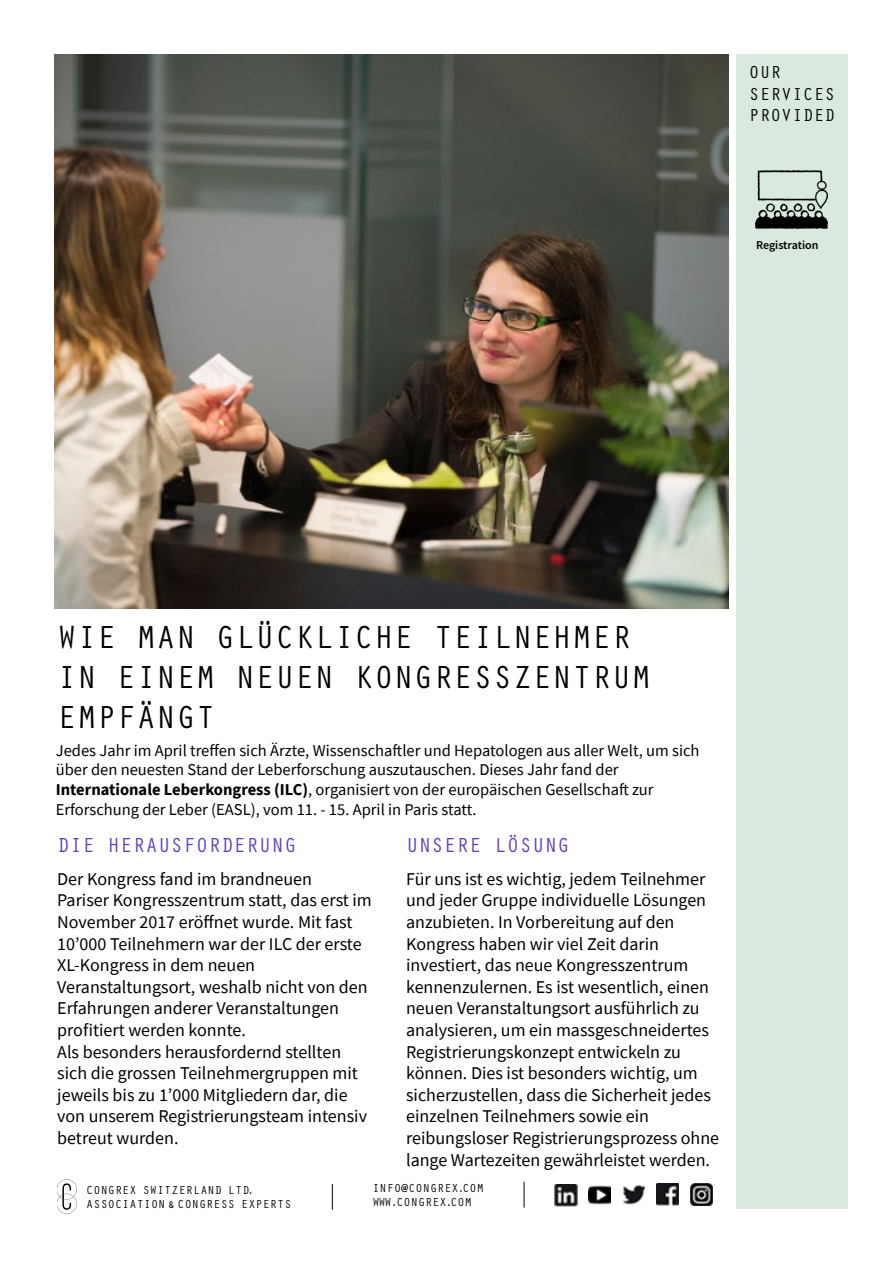
<style>
.page{position:relative;width:893px;height:1263px;background:#fff}
.page>*{position:absolute;margin:0;border:0;box-sizing:border-box;transform-origin:0 0}
.t1{font:33px/39.6px "Orator Std";color:#000}
.t2{font:21px "Orator Std";color:#5d3fbe}
.t3{font:18px/21.6px "Source Sans Pro";color:#000}
.t4{font:18px/21.6px "Orator Std";color:#000}
.t5{font:16.5px/19.8px "Source Sans Pro";color:#000}
.t6{font:12px/14.4px "Orator Std";color:#000}
.t7{font:600 12px "Source Sans Pro";color:#000}
.s1{font-weight:700}
</style>
<div class="page">
<img style="left:54px;top:54px;width:675px;height:555px">
<svg style="left:524px;top:1182px;width:1px;height:26px"></svg>
<svg style="left:332px;top:1184px;width:1px;height:26px"></svg>
<img style="left:554px;top:1184px;width:23px;height:22px">
<img style="left:588px;top:1185px;width:23px;height:20px">
<img style="left:622px;top:1185px;width:23px;height:20px">
<img style="left:656px;top:1183px;width:23px;height:23px">
<img style="left:690px;top:1183px;width:23px;height:23px">
<svg style="left:57px;top:1179px;width:19px;height:35px"></svg>
<div style="left:736px;top:54px;width:112px;height:1155px;background:#d9e9de"></div>
<img style="left:755px;top:170px;width:73px;height:58px">
<p class="t4" style="left:749px;top:61px;width:88px">OUR<br>SERVICES<br>PROVIDED</p>
<p class="t7" style="left:756px;top:238px;width:64px">Registration</p>
<h1 class="t1" style="left:57px;top:616px;width:596px">WIE MAN GLÜCKLICHE TEILNEHMER<br>IN EINEM NEUEN KONGRESSZENTRUM<br>EMPFÄNGT</h1>
<p class="t5" style="left:56px;top:740px;width:645px">Jedes Jahr im April treffen sich Ärzte, Wissenschaftler und Hepatologen aus aller Welt, um sich über den neuesten Stand der Leberforschung auszutauschen. Dieses Jahr fand der <span class="s1">Internationale Leberkongress (ILC)</span>, organisiert von der europäischen Gesellschaft zur Erforschung der Leber (EASL), vom 11. - 15. April in Paris statt.</p>
<p class="t2" style="left:57px;top:830px;width:241px">DIE HERAUSFORDERUNG</p>
<p class="t3" style="left:57px;top:868px;width:316px">Der Kongress fand im brandneuen<br>Pariser Kongresszentrum statt, das erst im November 2017 eröffnet wurde. Mit fast 10’000 Teilnehmern war der ILC der erste XL-Kongress in dem neuen Veranstaltungsort, weshalb nicht von den Erfahrungen anderer Veranstaltungen profitiert werden konnte.<br>Als besonders herausfordernd stellten sich die grossen Teilnehmergruppen mit jeweils bis zu 1’000 Mitgliedern dar, die von unserem Registrierungsteam intensiv betreut wurden.</p>
<p class="t2" style="left:406px;top:830px;width:165px">UNSERE LÖSUNG</p>
<p class="t3" style="left:406px;top:868px;width:315px">Für uns ist es wichtig, jedem Teilnehmer und jeder Gruppe individuelle Lösungen anzubieten. In Vorbereitung auf den Kongress haben wir viel Zeit darin investiert, das neue Kongresszentrum kennenzulernen. Es ist wesentlich, einen neuen Veranstaltungsort ausführlich zu analysieren, um ein massgeschneidertes Registrierungskonzept entwickeln zu können. Dies ist besonders wichtig, um sicherzustellen, dass die Sicherheit jedes einzelnen Teilnehmers sowie ein reibungsloser Registrierungsprozess ohne lange Wartezeiten gewährleistet werden.</p>
<p class="t6" style="left:86px;top:1182px;width:207px">CONGREX SWITZERLAND LTD.<br>ASSOCIATION &amp; CONGRESS EXPERTS</p>
<p class="t6" style="left:372px;top:1180px;width:113px">INFO@CONGREX.COM<br>WWW.CONGREX.COM</p>
</div>
